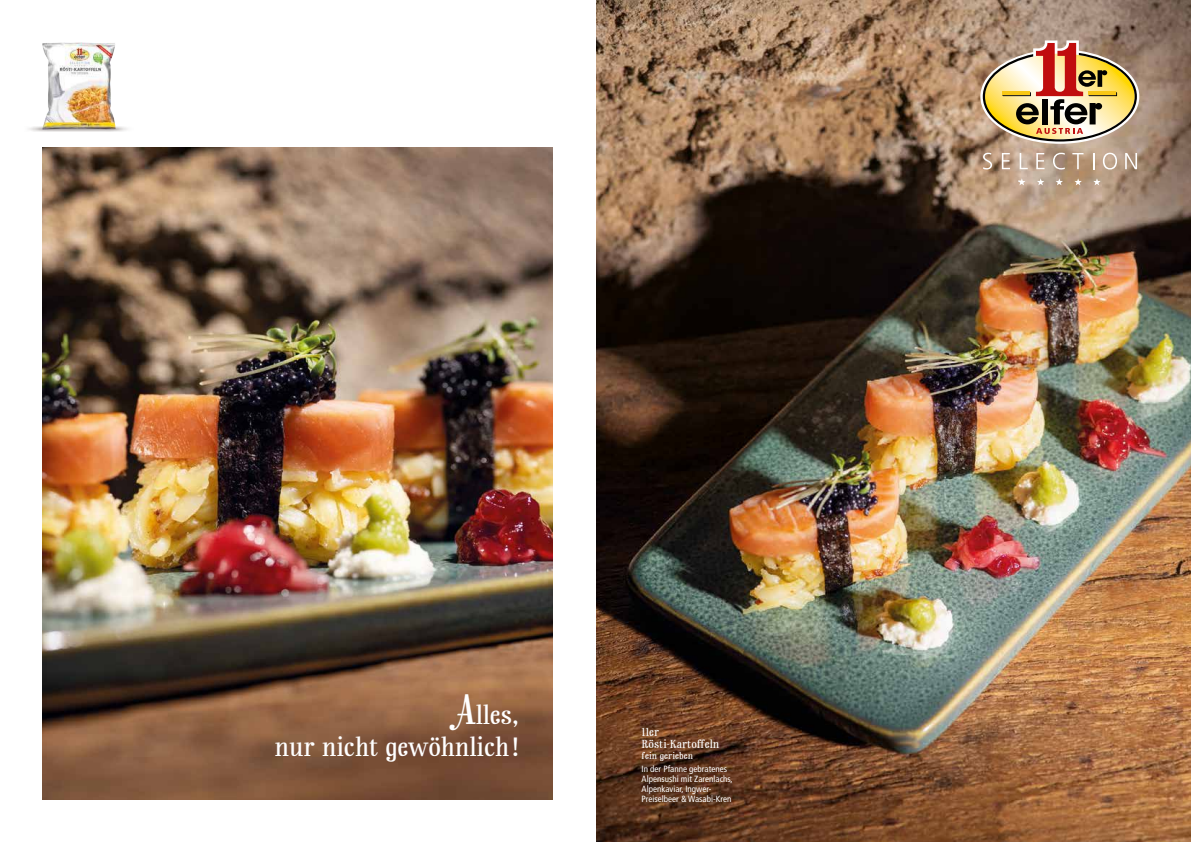
<style>
.page{position:relative;width:1191px;height:842px;background:#fff}
.page>*{position:absolute;margin:0;border:0;box-sizing:border-box;transform-origin:0 0}
.t1{font:25px/32px "Rainbow Mansion";letter-spacing:-.01em;color:#fff;text-align:right}
.t2{font:11px/12px "Rainbow Mansion";color:#fff}
.t3{font:condensed 9px/10px "Frutiger LT Pro";color:#fff}
.t4{font:9px "Rainbow Mansion";color:#fff}
.s1{font-size:40px}
</style>
<div class="page">
<img style="left:42px;top:42px;width:73px;height:73px">
<img style="left:29px;top:115px;width:98px;height:17px">
<img style="left:43px;top:147px;width:510px;height:652px">
<img style="left:596px;top:0;width:595px;height:842px">
<img style="left:980px;top:40px;width:159px;height:104px">
<svg style="left:983px;top:153px;width:9px;height:16px"></svg>
<svg style="left:1001px;top:153px;width:9px;height:16px"></svg>
<svg style="left:1019px;top:153px;width:8px;height:16px"></svg>
<svg style="left:1036px;top:153px;width:8px;height:16px"></svg>
<svg style="left:1053px;top:153px;width:11px;height:16px"></svg>
<svg style="left:1072px;top:153px;width:11px;height:16px"></svg>
<svg style="left:1092px;top:153px;width:2px;height:16px"></svg>
<svg style="left:1102px;top:153px;width:15px;height:16px"></svg>
<svg style="left:1125px;top:153px;width:12px;height:16px"></svg>
<svg style="left:1018px;top:178px;width:7px;height:7px"></svg>
<svg style="left:1037px;top:178px;width:7px;height:7px"></svg>
<svg style="left:1055px;top:178px;width:8px;height:7px"></svg>
<svg style="left:1074px;top:178px;width:7px;height:7px"></svg>
<svg style="left:1093px;top:178px;width:7px;height:7px"></svg>
<h1 class="t1" style="left:275px;top:699px;width:246px"><span class="s1">A</span>lles,<br>nur nicht gewöhnlich!</h1>
<p class="t2" style="left:641px;top:726px;width:79px">11er<br>Rösti-Kartoffeln</p>
<p class="t4" style="left:641px;top:751px;width:53px">fein gerieben</p>
<p class="t3" style="left:641px;top:764px;width:93px">In der Pfanne gebratenes<br>Alpensushi mit Zarenlachs,<br>Alpenkaviar, Ingwer-<br>Preiselbeer &amp; Wasabi-Kren</p>
</div>
